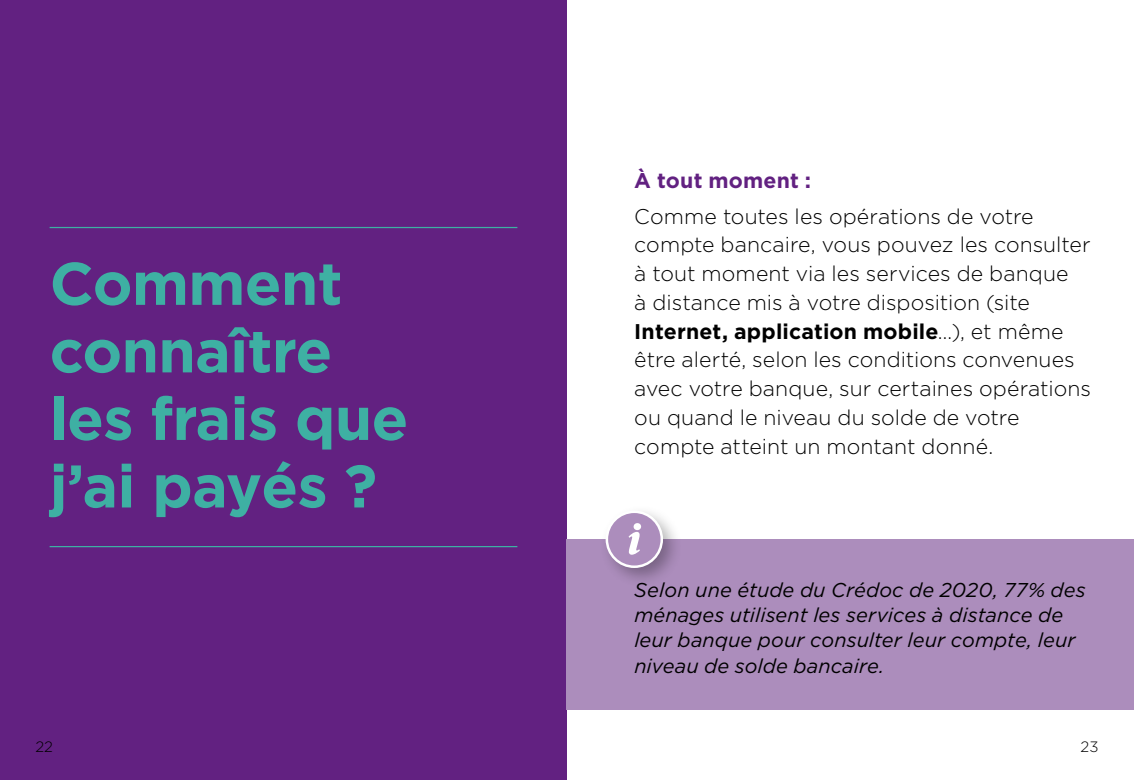
<style>
.page{position:relative;width:1134px;height:780px;background:#fff}
.page>*{position:absolute;margin:0;border:0;box-sizing:border-box;transform-origin:0 0}
.t1{font:700 60px/67.5px "Gotham HTF";letter-spacing:-.01em;color:#3eb0a3}
.t2{font:300 21.25px/28.8px "Gotham HTF";color:#000}
.t3{font:700 21.25px "Gotham HTF";letter-spacing:.01em;color:#622181}
.t4{font:italic 20px/25px "Gotham HTF";letter-spacing:.005em;color:#000}
.t5{font:300 15px "Gotham HTF";color:#000}
.s1{font-weight:700}
</style>
<div class="page">
<div style="left:0;top:0;width:567px;height:780px;background:#622181"></div>
<div style="left:567px;top:539px;width:567px;height:170px;background:#ac8dbc"></div>
<hr style="left:50px;top:227px;width:467px;height:1px;background:#3eb0a3">
<hr style="left:50px;top:546px;width:467px;height:1px;background:#3eb0a3">
<div style="left:600px;top:504px;width:83px;height:84px;background:#000;opacity:.3"></div>
<div style="left:607px;top:511px;width:55px;height:55px;background:#ac8dbc;border-radius:50%"></div>
<div style="left:606px;top:510px;width:57px;height:58px;border:2px solid #fff;border-radius:50%"></div>
<svg style="left:628px;top:523px;width:13px;height:31px"></svg>
<p class="t1" style="left:50px;top:248px;width:360px">Comment connaître les frais que j’ai payés ?</p>
<p class="t5" style="left:35px;top:738px;width:19px">22</p>
<p class="t3" style="left:634px;top:168px;width:178px">À tout moment :</p>
<p class="t2" style="left:634px;top:201px;width:458px">comme toutes les opérations de votre compte bancaire, vous pouvez les consulter à tout moment via les services de banque<br>à distance mis à votre disposition (site <span class="s1">Internet, application mobile</span>…), et même être alerté, selon les conditions convenues avec votre banque, sur certaines opérations ou quand le niveau du solde de votre compte atteint un montant donné.</p>
<p class="t4" style="left:634px;top:578px;width:453px">Selon une étude du Crédoc de 2020, 77% des</p>
<p class="t4" style="left:634px;top:603px;width:443px">ménages utilisent les services à distance de leur banque pour consulter leur compte, leur niveau de solde bancaire.</p>
<p class="t5" style="left:1080px;top:738px;width:19px">23</p>
</div>
